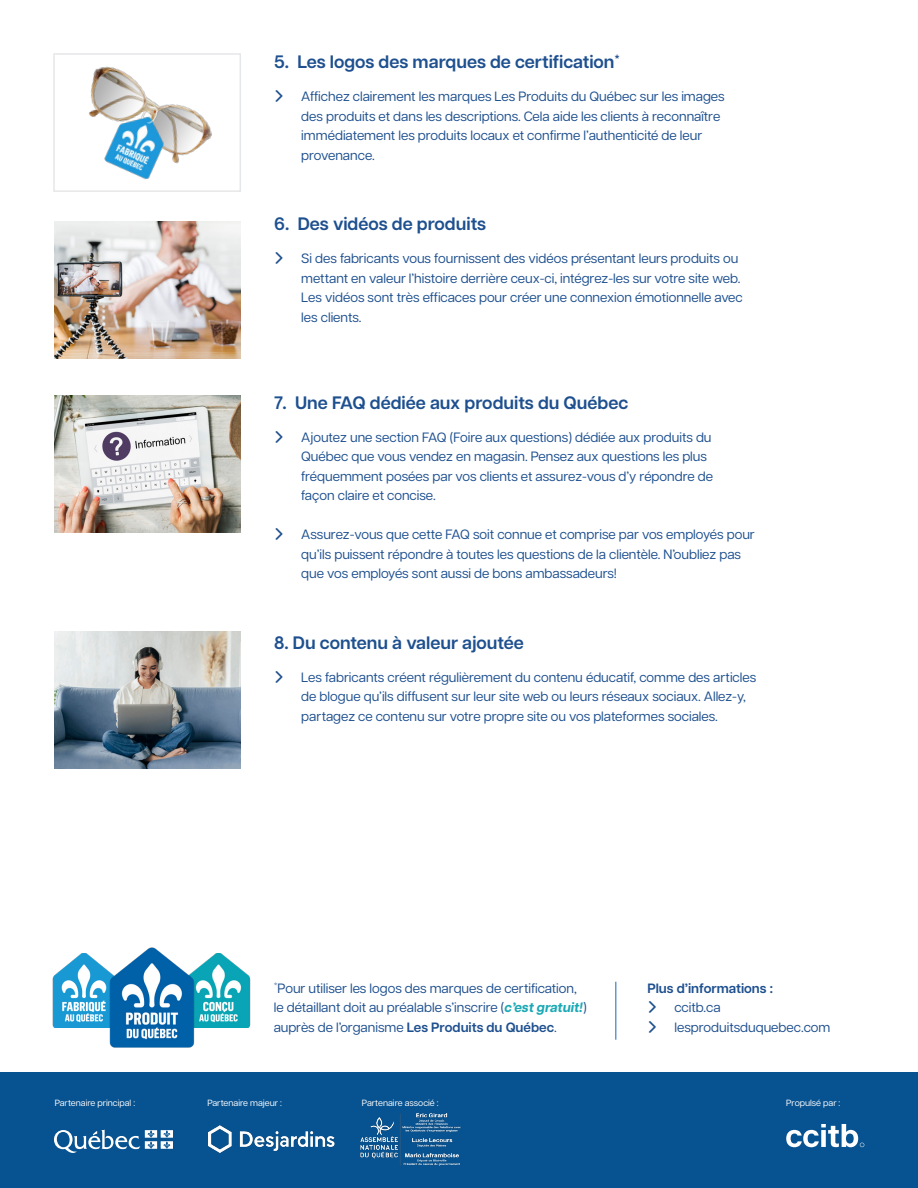
<style>
.page{position:relative;width:918px;height:1188px;background:#fff}
.page>*{position:absolute;margin:0;border:0;box-sizing:border-box;transform-origin:0 0}
.t1{font:600 18px "Articulat CF";color:#1e508f}
.t2{font:13.5px/19.5px "Articulat CF";color:#1e508f}
.t3{font:600 13.5px "Articulat CF";color:#1e508f}
.t4{font:9px "Articulat CF";color:#fff}
.s1{font-weight:700;font-style:italic;color:#1ba9b5}
.s2{font-weight:600}
</style>
<div class="page">
<img style="left:89px;top:66px;width:123px;height:114px">
<div style="left:53px;top:53px;width:188px;height:139px;border:2px solid #e6e7e9"></div>
<img style="left:54px;top:221px;width:186px;height:138px">
<img style="left:54px;top:395px;width:186px;height:137px">
<img style="left:54px;top:632px;width:186px;height:137px">
<div style="left:0;top:1072px;width:918px;height:116px;background:#075290"></div>
<img style="left:360px;top:1113px;width:101px;height:53px">
<svg style="left:54px;top:1130px;width:119px;height:23px"></svg>
<img style="left:209px;top:1126px;width:126px;height:27px">
<img style="left:52px;top:953px;width:50px;height:75px">
<img style="left:202px;top:953px;width:49px;height:75px">
<img style="left:102px;top:948px;width:100px;height:99px">
<hr style="left:616px;top:982px;width:1px;height:58px;background:#1a66b2">
<svg style="left:786px;top:1124px;width:78px;height:23px"></svg>
<p class="t1" style="left:274px;top:49px;width:347px">5. Les logos des marques de certification<sup>*</sup></p>
<p class="t2" style="left:301px;top:86px;width:425px">Affichez clairement les marques Les Produits du Québec sur les images des produits et dans les descriptions. Cela aide les clients à reconnaître immédiatement les produits locaux et confirme l’authenticité de leur provenance.</p>
<p class="t1" style="left:274px;top:211px;width:213px">6. Des vidéos de produits</p>
<p class="t2" style="left:301px;top:248px;width:443px">Si des fabricants vous fournissent des vidéos présentant leurs produits ou mettant en valeur l’histoire derrière ceux-ci, intégrez-les sur votre site web.<br>Les vidéos sont très efficaces pour créer une connexion émotionnelle avec les clients.</p>
<p class="t1" style="left:274px;top:389px;width:356px">7. Une FAQ dédiée aux produits du Québec</p>
<p class="t2" style="left:301px;top:427px;width:413px">Ajoutez une section FAQ (Foire aux questions) dédiée aux produits du Québec que vous vendez en magasin. Pensez aux questions les plus fréquemment posées par vos clients et assurez-vous d’y répondre de façon claire et concise.</p>
<p class="t2" style="left:301px;top:524px;width:455px">Assurez-vous que cette FAQ soit connue et comprise par vos employés pour qu’ils puissent répondre à toutes les questions de la clientèle. N’oubliez pas que vos employés sont aussi de bons ambassadeurs!</p>
<p class="t1" style="left:274px;top:629px;width:251px">8. Du contenu à valeur ajoutée</p>
<p class="t2" style="left:301px;top:667px;width:456px">Les fabricants créent régulièrement du contenu éducatif, comme des articles de blogue qu’ils diffusent sur leur site web ou leurs réseaux sociaux. Allez-y, partagez ce contenu sur votre propre site ou vos plateformes sociales.</p>
<p class="t2" style="left:274px;top:977px;width:315px"><sup>*</sup>Pour utiliser les logos des marques de certification, le détaillant doit au préalable s’inscrire (<span class="s1">c’est gratuit!</span>) auprès de l’organisme <span class="s2">Les Produits du Québec</span>.</p>
<p class="t3" style="left:647px;top:978px;width:127px">Plus d’informations :</p>
<p class="t2" style="left:674px;top:997px;width:48px">ccitb.ca</p>
<p class="t2" style="left:674px;top:1016px;width:158px">lesproduitsduquebec.com</p>
<p class="t4" style="left:55px;top:1097px;width:82px">Partenaire principal :</p>
<p class="t4" style="left:207px;top:1097px;width:76px">Partenaire majeur :</p>
<p class="t4" style="left:362px;top:1097px;width:78px">Partenaire associé :</p>
<p class="t4" style="left:786px;top:1097px;width:56px">Propulsé par :</p>
</div>
